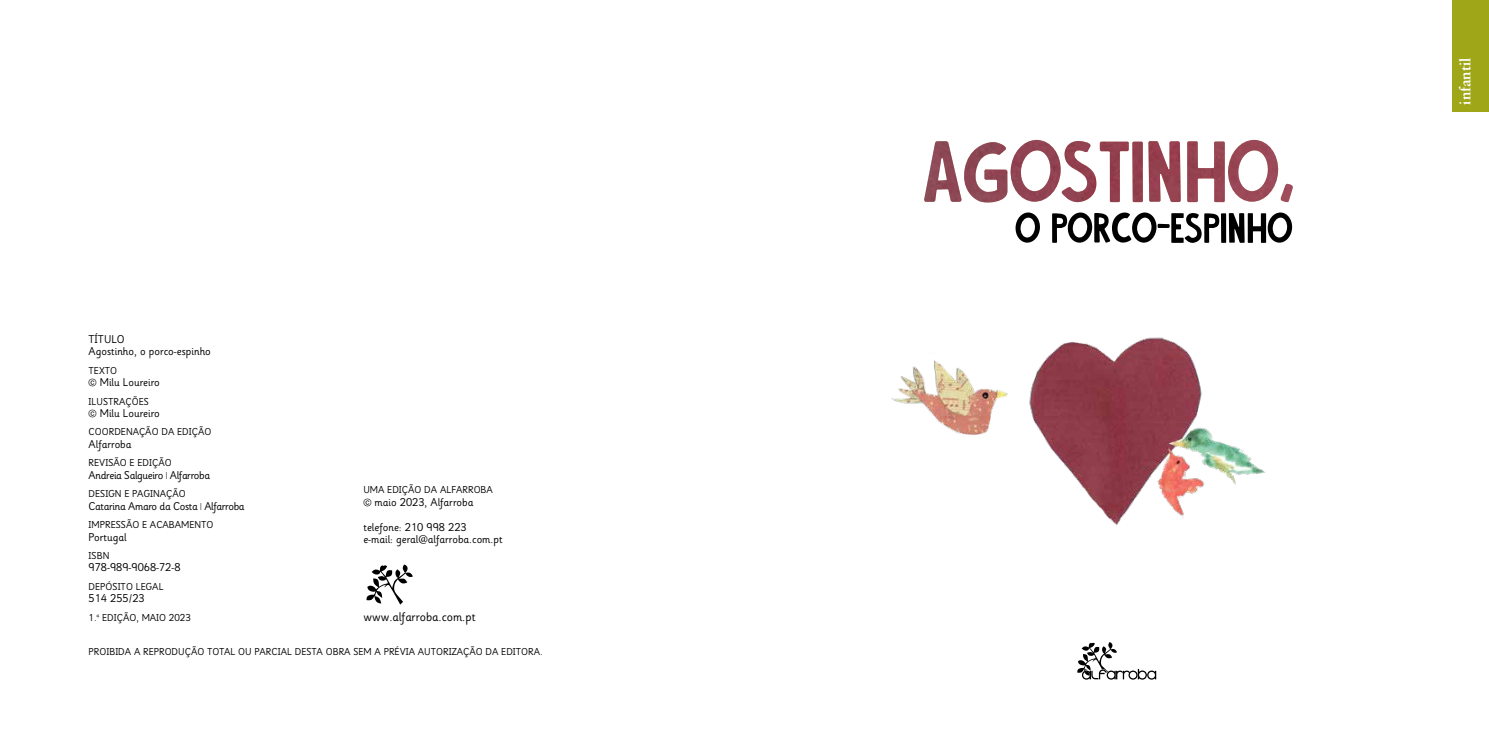
<style>
.page{position:relative;width:1489px;height:745px;background:#fff}
.page>*{position:absolute;margin:0;border:0;box-sizing:border-box;transform-origin:0 0}
.t1{font:700 15px "Sabon LT Std";color:#fff}
.t2{font:12.5px "Sassoon Infant Std";color:#000}
.t3{font:11.25px/12.5px "Sassoon Infant Std";color:#000}
.t4{font:11.25px "Sassoon Infant Std";letter-spacing:-.03em;color:#000}
.t5{font:10px "Sassoon Infant Std";color:#000}
</style>
<div class="page">
<img style="left:891px;top:337px;width:375px;height:189px">
<svg style="left:1015px;top:212px;width:277px;height:31px"></svg>
<svg style="left:1035px;top:139px;width:257px;height:64px"></svg>
<img style="left:924px;top:140px;width:354px;height:63px">
<svg style="left:366px;top:564px;width:47px;height:40px"></svg>
<div style="left:1452px;top:0;width:36px;height:112px;background:#9fa617"></div>
<svg style="left:1077px;top:642px;width:79px;height:37px"></svg>
<p class="t3" style="left:89px;top:332px;width:124px">TÍTULO<br>Agostinho, o porco-espinho</p>
<p class="t5" style="left:89px;top:364px;width:30px">TEXTO</p>
<p class="t3" style="left:89px;top:376px;width:73px">© Milu Loureiro</p>
<p class="t5" style="left:89px;top:395px;width:62px">ILUSTRAÇÕES</p>
<p class="t3" style="left:89px;top:407px;width:73px">© Milu Loureiro</p>
<p class="t5" style="left:89px;top:425px;width:124px">COORDENAÇÃO DA EDIÇÃO</p>
<p class="t3" style="left:89px;top:438px;width:44px">Alfarroba</p>
<p class="t5" style="left:89px;top:456px;width:85px">REVISÃO E EDIÇÃO</p>
<p class="t4" style="left:89px;top:468px;width:123px">Andreia Salgueiro | Alfarroba</p>
<p class="t5" style="left:89px;top:487px;width:99px">DESIGN E PAGINAÇÃO</p>
<p class="t4" style="left:89px;top:498px;width:157px">Catarina Amaro da Costa | Alfarroba</p>
<p class="t5" style="left:89px;top:518px;width:126px">IMPRESSÃO E ACABAMENTO</p>
<p class="t3" style="left:89px;top:530px;width:40px">Portugal</p>
<p class="t5" style="left:89px;top:549px;width:22px">ISBN</p>
<p class="t3" style="left:89px;top:561px;width:93px">978-989-9068-72-8</p>
<p class="t5" style="left:89px;top:580px;width:76px">DEPÓSITO LEGAL</p>
<p class="t3" style="left:89px;top:592px;width:58px">514 255/23</p>
<p class="t5" style="left:89px;top:610px;width:104px">1.ª EDIÇÃO, MAIO 2023</p>
<p class="t5" style="left:363px;top:483px;width:131px">UMA EDIÇÃO DA ALFARROBA</p>
<p class="t3" style="left:363px;top:495px;width:112px">© maio 2023, Alfarroba</p>
<p class="t3" style="left:363px;top:520px;width:141px">telefone: 210 998 223<br>e-mail: geral@alfarroba.com.pt</p>
<p class="t2" style="left:363px;top:608px;width:114px">www.alfarroba.com.pt</p>
<p class="t5" style="left:89px;top:645px;width:455px">PROIBIDA A REPRODUÇÃO TOTAL OU PARCIAL DESTA OBRA SEM A PRÉVIA AUTORIZAÇÃO DA EDITORA.</p>
<h1 class="t1" style="left:1455px;top:104px;width:48px;rotate:-90deg">infantil</h1>
</div>
